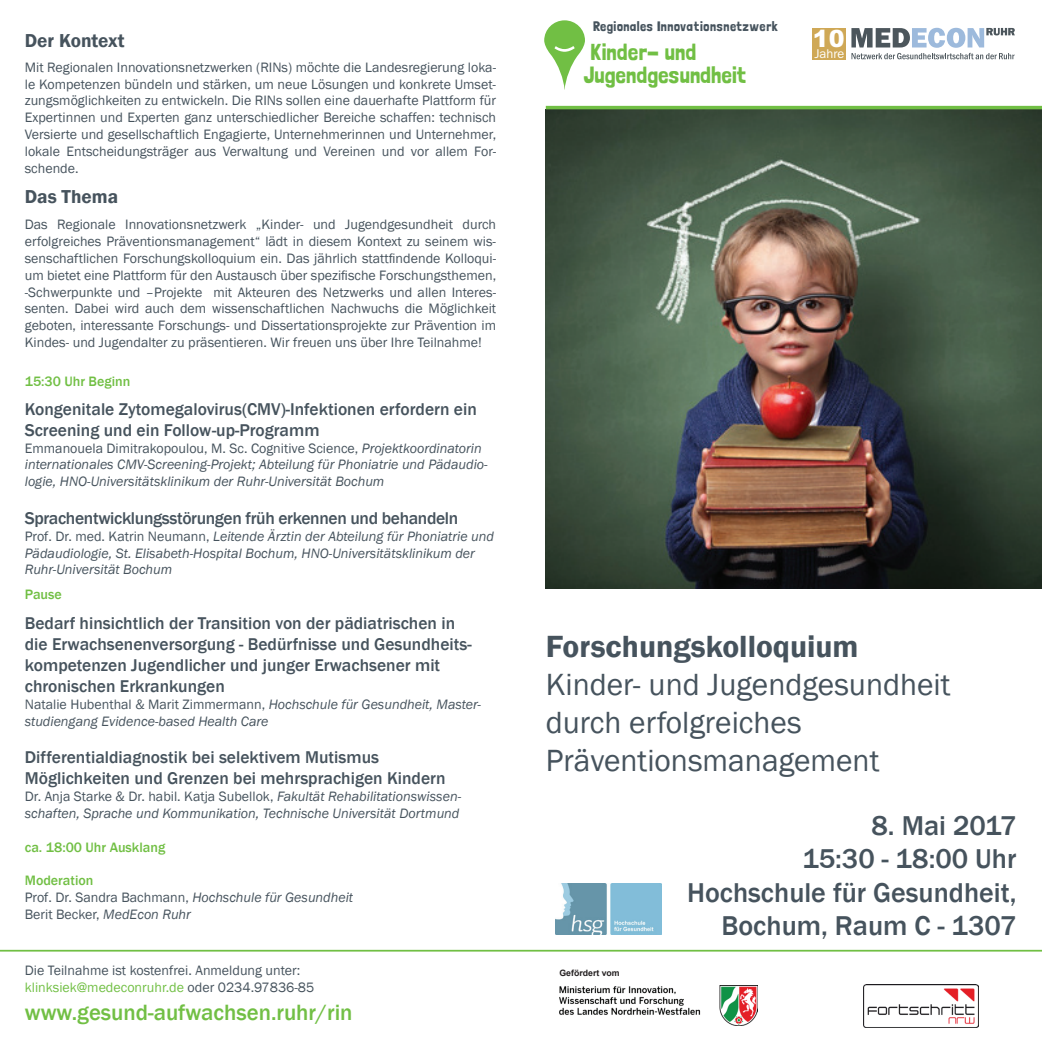
<style>
.page{position:relative;width:1042px;height:1042px;background:#fff}
.page>*{position:absolute;margin:0;border:0;box-sizing:border-box;transform-origin:0 0}
.t1{font:31.5px/37.8px "Franklin Gothic";color:#46535d}
.t2{font:600 31.5px "Franklin Gothic";color:#46535d}
.t3{font:500 28px/33.6px "Franklin Gothic";color:#46535d;text-align:right}
.t4{font:23.1px "Londrina Solid";color:#71bf44}
.t5{font:500 22.75px "Franklin Gothic";color:#71bf44}
.t6{font:600 19.25px "Franklin Gothic";color:#46535d}
.t7{font:500 17.5px/21px "Franklin Gothic";color:#46535d}
.t8{font:500 17.5px "Franklin Gothic";letter-spacing:-.02em;color:#46535d}
.t9{font:14px/16.8px "Franklin Gothic";color:#46535d}
.t10{font:italic 14px/16.8px "Franklin Gothic";color:#46535d}
.t11{font:500 14px "Franklin Gothic";color:#71bf44}
.t12{font:13.65px "Londrina Solid";letter-spacing:.03em;color:#46535d}
.t13{font:12.78px "ITC Franklin Gothic Std";color:#fff}
.t14{font:700 8.75px "Arial";color:#231f20}
.s1{font-style:normal}
.s2{font-weight:500;color:#71bf44}
.s3{font-style:italic}
.s4{color:#71bf44}
</style>
<div class="page">
<div style="left:813px;top:28px;width:33px;height:31px;background:#cfa856"></div>
<svg style="left:851px;top:28px;width:164px;height:31px"></svg>
<img style="left:863px;top:984px;width:115px;height:43px">
<img style="left:559px;top:985px;width:199px;height:41px">
<hr style="left:0;top:950px;width:1042px;height:1px;background:#71bf44">
<img style="left:546px;top:109px;width:496px;height:480px">
<hr style="left:546px;top:106px;width:496px;height:3px;background:#71bf44">
<svg style="left:544px;top:20px;width:41px;height:70px"></svg>
<img style="left:556px;top:883px;width:106px;height:51px">
<h3 class="t6" style="left:25px;top:29px;width:101px">Der Kontext</h3>
<p class="t9" style="left:25px;top:59px;width:473px;text-align:justify">Mit Regionalen Innovationsnetzwerken (RINs) möchte die Landesregierung loka&shy;le Kompetenzen bündeln und stärken, um neue Lösungen und konkrete Umset&shy;zungsmöglichkeiten zu entwickeln. Die RINs sollen eine dauerhafte Plattform für Expertinnen und Experten ganz unterschiedlicher Bereiche schaffen: technisch Versierte und gesellschaftlich Engagierte, Unternehmerinnen und Unternehmer, lokale Entscheidungsträger aus Verwaltung und Vereinen und vor allem For&shy;schende.</p>
<h3 class="t6" style="left:25px;top:184px;width:95px">Das Thema</h3>
<p class="t9" style="left:25px;top:216px;width:473px;text-align:justify">Das Regionale Innovationsnetzwerk „Kinder- und Jugendgesundheit durch erfolgreiches Präventionsmanagement“ lädt in diesem Kontext zu seinem wis&shy;senschaftlichen Forschungskolloquium ein. Das jährlich stattfindende Kolloqui&shy;um bietet eine Plattform für den Austausch über spezifische Forschungsthemen, -Schwerpunkte und –Projekte mit Akteuren des Netzwerks und allen Interes&shy;senten. Dabei wird auch dem wissenschaftlichen Nachwuchs die Möglichkeit geboten, interessante Forschungs- und Dissertationsprojekte zur Prävention im Kindes- und Jugendalter zu präsentieren. Wir freuen uns über Ihre Teilnahme!</p>
<p class="t11" style="left:25px;top:372px;width:107px">15:30 Uhr Beginn</p>
<p class="t7" style="left:25px;top:399px;width:453px">Kongenitale Zytomegalovirus(CMV)-Infektionen erfordern ein<br>Screening und ein Follow-up-Programm</p>
<p class="t10" style="left:25px;top:440px;width:464px"><span class="s1">Emmanouela Dimitrakopoulou, M. Sc. Cognitive Science,</span> Projektkoordinatorin internationales CMV-Screening-Projekt; Abteilung für Phoniatrie und Pädaudio&shy;logie, HNO-Universitätsklinikum der Ruhr-Universität Bochum</p>
<p class="t8" style="left:25px;top:507px;width:435px">Sprachentwicklungsstörungen früh erkennen und behandeln</p>
<p class="t10" style="left:25px;top:528px;width:471px"><span class="s1">Prof. Dr. med. Katrin Neumann,</span> Leitende Ärztin der Abteilung für Phoniatrie und<br>Pädaudiologie, St. Elisabeth-Hospital Bochum, HNO-Universitätsklinikum der<br>Ruhr-Universität Bochum</p>
<p class="t11" style="left:25px;top:586px;width:39px">Pause</p>
<p class="t7" style="left:25px;top:613px;width:448px">Bedarf hinsichtlich der Transition von der pädiatrischen in die Erwachsenenversorgung - Bedürfnisse und Gesundheits&shy;kompetenzen Jugendlicher und junger Erwachsener mit chronischen Erkrankungen</p>
<p class="t10" style="left:25px;top:696px;width:458px"><span class="s1">Natalie Hubenthal &amp; Marit Zimmermann,</span> Hochschule für Gesundheit, Master&shy;studiengang Evidence-based Health Care</p>
<p class="t7" style="left:25px;top:747px;width:422px">Differentialdiagnostik bei selektivem Mutismus<br>Möglichkeiten und Grenzen bei mehrsprachigen Kindern</p>
<p class="t10" style="left:25px;top:788px;width:438px"><span class="s1">Dr. Anja Starke &amp; Dr. habil. Katja Subellok,</span> Fakultät Rehabilitationswissen&shy;schaften, Sprache und Kommunikation, Technische Universität Dortmund</p>
<p class="t11" style="left:25px;top:838px;width:142px">ca. 18:00 Uhr Ausklang</p>
<p class="t9" style="left:25px;top:872px;width:330px"><span class="s2">Moderation<br></span>Prof. Dr. Sandra Bachmann, <span class="s3">Hochschule für Gesundheit<br></span>Berit Becker, <span class="s3">MedEcon Ruhr</span></p>
<p class="t9" style="left:25px;top:962px;width:291px">Die Teilnahme ist kostenfrei. Anmeldung unter: <span class="s4">klinksiek@medeconruhr.de</span> oder 0234.97836-85</p>
<h3 class="t5" style="left:25px;top:998px;width:329px">www.gesund-aufwachsen.ruhr/rin</h3>
<p class="t12" style="left:593px;top:18px;width:186px">Regionales Innovationsnetzwerk</p>
<h3 class="t4" style="left:584px;top:62px;width:164px">Jugendgesundheit</h3>
<h3 class="t4" style="left:590px;top:38px;width:107px">Kinder- und</h3>
<p class="t13" style="left:813px;top:46px;width:33px"><sup>10</sup>Jahre</p>
<h1 class="t2" style="left:546px;top:627px;width:314px">Forschungskolloquium</h1>
<h1 class="t1" style="left:546px;top:666px;width:406px">Kinder- und Jugendgesundheit durch erfolgreiches<br>Präventionsmanagement</h1>
<h2 class="t3" style="left:687px;top:809px;width:331px">8. Mai 2017<br>15:30 - 18:00 Uhr<br>Hochschule für Gesundheit,<br>Bochum, Raum C - 1307</h2>
<p class="t14" style="left:559px;top:967px;width:62px">Gefördert vom</p>
</div>
